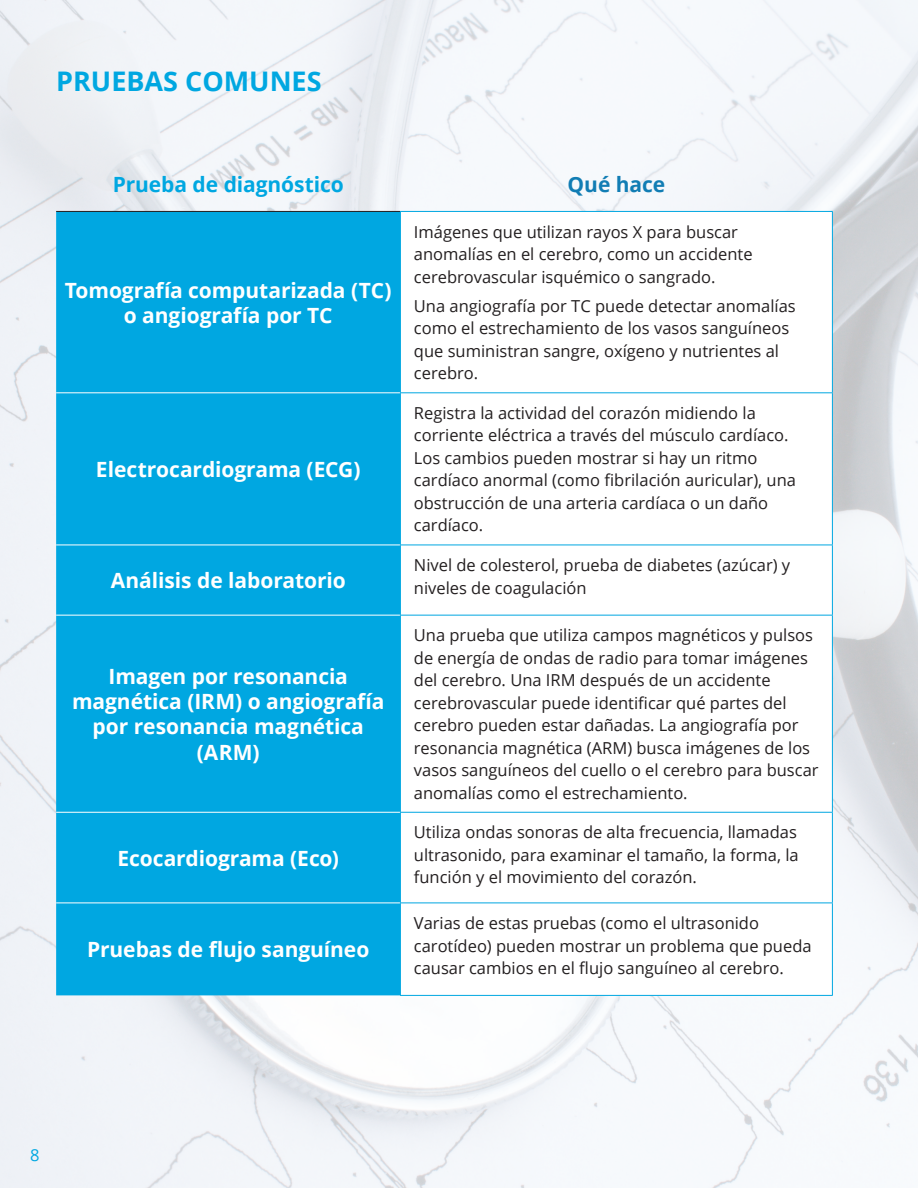
<style>
.page{position:relative;width:918px;height:1188px;background:#fff}
.page>*{position:absolute;margin:0;border:0;box-sizing:border-box;transform-origin:0 0}
.heading1{font:700 27px "Open Sans";color:#00a7e1}
.t1{font:700 21px/25.2px "Open Sans";letter-spacing:-.005em;color:#fff;text-align:center}
.t2{font:700 21px "Open Sans";letter-spacing:-.005em;color:#00a7e1}
.t3{font:700 21px "Open Sans";letter-spacing:-.005em;color:#117db4}
.table_text{font:16.5px/22.5px "Open Sans";color:#231f20}
.t4{font:16.5px "Open Sans";color:#00a7e1}
</style>
<div class="page">
<img style="left:0;top:0;width:918px;height:1188px">
<div style="left:56px;top:212px;width:344px;height:783px;background:#00a7e1"></div>
<svg style="left:401px;top:212px;width:431px;height:783px"></svg>
<hr style="left:56px;top:211px;width:344px;height:1px;background:#231f20">
<hr style="left:56px;top:392px;width:344px;height:1px;background:#fff">
<hr style="left:56px;top:545px;width:344px;height:1px;background:#fff">
<hr style="left:56px;top:615px;width:344px;height:1px;background:#fff">
<hr style="left:56px;top:812px;width:344px;height:1px;background:#fff">
<hr style="left:56px;top:903px;width:344px;height:1px;background:#fff">
<hr style="left:400px;top:212px;width:1px;height:180px;background:#00a7e1">
<hr style="left:400px;top:211px;width:433px;height:1px;background:#00a7e1">
<hr style="left:832px;top:212px;width:1px;height:180px;background:#00a7e1">
<hr style="left:400px;top:393px;width:1px;height:152px;background:#00a7e1">
<hr style="left:400px;top:392px;width:433px;height:1px;background:#00a7e1">
<hr style="left:832px;top:393px;width:1px;height:152px;background:#00a7e1">
<hr style="left:400px;top:545px;width:1px;height:70px;background:#00a7e1">
<hr style="left:400px;top:545px;width:433px;height:1px;background:#00a7e1">
<hr style="left:832px;top:545px;width:1px;height:70px;background:#00a7e1">
<hr style="left:400px;top:616px;width:1px;height:196px;background:#00a7e1">
<hr style="left:400px;top:615px;width:433px;height:1px;background:#00a7e1">
<hr style="left:832px;top:616px;width:1px;height:196px;background:#00a7e1">
<hr style="left:400px;top:813px;width:1px;height:90px;background:#00a7e1">
<hr style="left:400px;top:812px;width:433px;height:1px;background:#00a7e1">
<hr style="left:832px;top:813px;width:1px;height:90px;background:#00a7e1">
<hr style="left:400px;top:903px;width:1px;height:92px;background:#00a7e1">
<hr style="left:400px;top:903px;width:433px;height:1px;background:#00a7e1">
<hr style="left:832px;top:903px;width:1px;height:92px;background:#00a7e1">
<hr style="left:400px;top:995px;width:433px;height:1px;background:#00a7e1">
<p class="heading1" style="left:56px;top:62px;width:267px">PRUEBAS COMUNES</p>
<p class="t2" style="left:113px;top:169px;width:233px">Prueba de diagnóstico</p>
<p class="t3" style="left:568px;top:169px;width:99px">Qué hace</p>
<p class="t1" style="left:65px;top:277px;width:328px">Tomografía computarizada (TC) o angiografía por TC</p>
<p class="t1" style="left:96px;top:456px;width:266px">Electrocardiograma (ECG)</p>
<p class="t1" style="left:111px;top:567px;width:236px">Análisis de laboratorio</p>
<p class="t1" style="left:72px;top:663px;width:314px">Imagen por resonancia magnética (IRM) o angiografía por resonancia magnética (ARM)</p>
<p class="t1" style="left:118px;top:845px;width:223px">Ecocardiograma (Eco)</p>
<p class="t1" style="left:87px;top:936px;width:284px">Pruebas de flujo sanguíneo</p>
<p class="table_text" style="left:414px;top:220px;width:340px">Imágenes que utilizan rayos X para buscar anomalías en el cerebro, como un accidente cerebrovascular isquémico o sangrado.</p>
<p class="table_text" style="left:414px;top:294px;width:383px">Una angiografía por TC puede detectar anomalías como el estrechamiento de los vasos sanguíneos que suministran sangre, oxígeno y nutrientes al cerebro.</p>
<p class="table_text" style="left:414px;top:401px;width:384px">Registra la actividad del corazón midiendo la corriente eléctrica a través del músculo cardíaco.<br>Los cambios pueden mostrar si hay un ritmo cardíaco anormal (como fibrilación auricular), una obstrucción de una arteria cardíaca o un daño cardíaco.</p>
<p class="table_text" style="left:414px;top:553px;width:378px">Nivel de colesterol, prueba de diabetes (azúcar) y niveles de coagulación</p>
<p class="table_text" style="left:414px;top:624px;width:406px">Una prueba que utiliza campos magnéticos y pulsos de energía de ondas de radio para tomar imágenes del cerebro. Una IRM después de un accidente cerebrovascular puede identificar qué partes del cerebro pueden estar dañadas. La angiografía por resonancia magnética (ARM) busca imágenes de los vasos sanguíneos del cuello o el cerebro para buscar anomalías como el estrechamiento.</p>
<p class="table_text" style="left:414px;top:821px;width:386px;text-align:justify">Utiliza ondas sonoras de alta frecuencia, llamadas ultrasonido, para examinar el tamaño, la forma, la función y el movimiento del corazón.</p>
<p class="table_text" style="left:414px;top:911px;width:399px">Varias de estas pruebas (como el ultrasonido carotídeo) pueden mostrar un problema que pueda causar cambios en el flujo sanguíneo al cerebro.</p>
<p class="t4" style="left:30px;top:1144px;width:11px">8</p>
</div>
